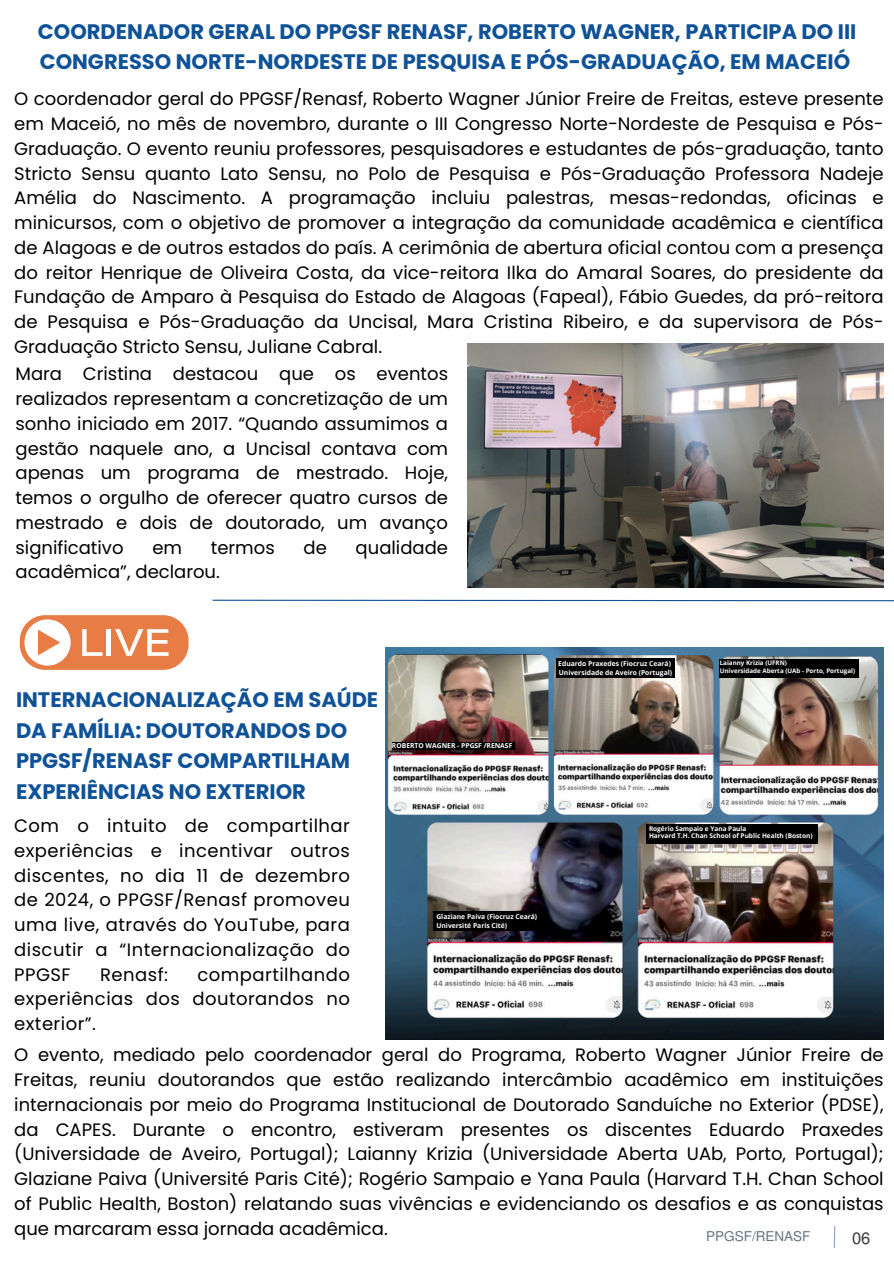
<style>
.page{position:relative;width:894px;height:1264px;background:#fff}
.page>*{position:absolute;margin:0;border:0;box-sizing:border-box;transform-origin:0 0}
.t1{font:700 21px/30.3px "Poppins";color:#105297}
.t2{font:18px/24.8px "Poppins";color:#000;text-align:justify}
.t3{font:16.5px "Mukti";color:#3b3939}
.t4{font:13.5px "Mukti";color:#637680}
.t5{font:700 6.75px "Open Sans";color:#fff}
.t6{font:700 6.45px "Open Sans";color:#fff}
.t7{font:700 6.3px "Open Sans";color:#fff}
</style>
<div class="page">
<img style="left:467px;top:343px;width:416px;height:244px">
<svg style="left:833px;top:1225px;width:2px;height:23px"></svg>
<img style="left:385px;top:647px;width:498px;height:392px">
<div style="left:20px;top:615px;width:168px;height:55px;background:#e87c45;border-radius:25px"></div>
<svg style="left:82px;top:629px;width:20px;height:27px"></svg>
<div style="left:106px;top:629px;width:5px;height:27px;background:#fff"></div>
<svg style="left:115px;top:629px;width:53px;height:27px"></svg>
<div style="left:24px;top:619px;width:47px;height:46px;background:#fff;border-radius:50%"></div>
<svg style="left:38px;top:629px;width:22px;height:26px"></svg>
<div style="left:392px;top:741px;width:122px;height:8px;background:#000001"></div>
<div style="left:556px;top:658px;width:118px;height:19px;background:#000"></div>
<div style="left:719px;top:659px;width:139px;height:18px;background:#000"></div>
<div style="left:433px;top:911px;width:113px;height:20px;background:#000"></div>
<div style="left:646px;top:823px;width:171px;height:20px;background:#000"></div>
<svg style="left:212px;top:599px;width:681px;height:3px"></svg>
<p class="t1" style="left:38px;top:17px;width:819px;line-height:29.2px">COORDENADOR GERAL DO PPGSF RENASF, ROBERTO WAGNER, PARTICIPA DO III<br>CONGRESSO NORTE-NORDESTE DE PESQUISA E PÓS-GRADUAÇÃO, EM MACEIÓ</p>
<h2 class="t2" style="left:14px;top:87px;width:870px">O coordenador geral do PPGSF/Renasf, Roberto Wagner Júnior Freire de Freitas, esteve presente em Maceió, no mês de novembro, durante o III Congresso Norte-Nordeste de Pesquisa e Pós-Graduação. O evento reuniu professores, pesquisadores e estudantes de pós-graduação, tanto Stricto Sensu quanto Lato Sensu, no Polo de Pesquisa e Pós-Graduação Professora Nadeje Amélia do Nascimento. A programação incluiu palestras, mesas-redondas, oficinas e minicursos, com o objetivo de promover a integração da comunidade acadêmica e científica de Alagoas e de outros estados do país. A cerimônia de abertura oficial contou com a presença do reitor Henrique de Oliveira Costa, da vice-reitora Ilka do Amaral Soares, do presidente da Fundação de Amparo à Pesquisa do Estado de Alagoas (Fapeal), Fábio Guedes, da pró-reitora de Pesquisa e Pós-Graduação da Uncisal, Mara Cristina Ribeiro, e da supervisora de Pós-Graduação Stricto Sensu, Juliane Cabral.</h2>
<p class="t2" style="left:16px;top:361px;width:434px">Mara Cristina destacou que os eventos realizados representam a concretização de um sonho iniciado em 2017. “Quando assumimos a gestão naquele ano, a Uncisal contava com apenas um programa de mestrado. Hoje, temos o orgulho de oferecer quatro cursos de mestrado e dois de doutorado, um avanço significativo</p>
<p class="t2" style="left:152px;top:535px;width:31px">em</p>
<p class="t2" style="left:211px;top:535px;width:65px">termos</p>
<p class="t2" style="left:303px;top:535px;width:25px">de</p>
<p class="t2" style="left:355px;top:535px;width:94px">qualidade</p>
<p class="t2" style="left:16px;top:559px;width:206px">acadêmica”, declarou.</p>
<h1 class="t1" style="left:16px;top:684px;width:364px">INTERNACIONALIZAÇÃO EM SAÚDE<br>DA FAMÍLIA: DOUTORANDOS DO<br>PPGSF/RENASF COMPARTILHAM<br>EXPERIÊNCIAS NO EXTERIOR</h1>
<h2 class="t2" style="left:14px;top:813px;width:337px">Com o intuito de compartilhar experiências e incentivar outros discentes, no dia 11 de dezembro de 2024, o PPGSF/Renasf promoveu uma live, através do YouTube, para discutir a “Internacionalização do PPGSF</h2>
<h2 class="t2" style="left:100px;top:962px;width:69px">Renasf:</h2>
<h2 class="t2" style="left:14px;top:962px;width:337px;text-indent:183px">compartilhando experiências dos doutorandos no exterior”.</h2>
<p class="t5" style="left:392px;top:740px;width:122px">ROBERTO WAGNER - PPGSF /RENASF</p>
<h4 class="t5" style="left:436px;top:911px;width:102px">Glaziane Paiva (Fiocruz Ceará)</h4>
<p class="t5" style="left:436px;top:920px;width:72px">Université Paris Cité)</p>
<p class="t5" style="left:558px;top:658px;width:114px">Eduardo Praxedes (Fiocruz Ceará)</p>
<p class="t5" style="left:558px;top:667px;width:115px">Universidade de Aveiro (Portugal)</p>
<p class="t7" style="left:719px;top:658px;width:69px">Laianny Krizia (UFRN)</p>
<p class="t7" style="left:719px;top:666px;width:137px">Universidade Aberta (UAb - Porto, Portugal)</p>
<p class="t6" style="left:648px;top:824px;width:99px">Rogério Sampaio e Yana Paula</p>
<p class="t6" style="left:648px;top:831px;width:165px">Harvard T.H. Chan School of Public Health (Boston)</p>
<p class="t2" style="left:14px;top:1042px;width:870px">O evento, mediado pelo coordenador geral do Programa, Roberto Wagner Júnior Freire de Freitas, reuniu doutorandos que estão realizando intercâmbio acadêmico em instituições internacionais por meio do Programa Institucional de Doutorado Sanduíche no Exterior (PDSE), da CAPES. Durante o encontro, estiveram presentes os discentes Eduardo Praxedes (Universidade de Aveiro, Portugal); Laianny Krizia (Universidade Aberta UAb, Porto, Portugal); Glaziane Paiva (Université Paris Cité); Rogério Sampaio e Yana Paula (Harvard T.H. Chan School of Public Health, Boston) relatando suas vivências e evidenciando os desafios e as conquistas que marcaram essa jornada acadêmica.</p>
<h1 class="t4" style="left:706px;top:1226px;width:106px">PPGSF/RENASF</h1>
<h2 class="t3" style="left:851px;top:1225px;width:20px">06</h2>
</div>
